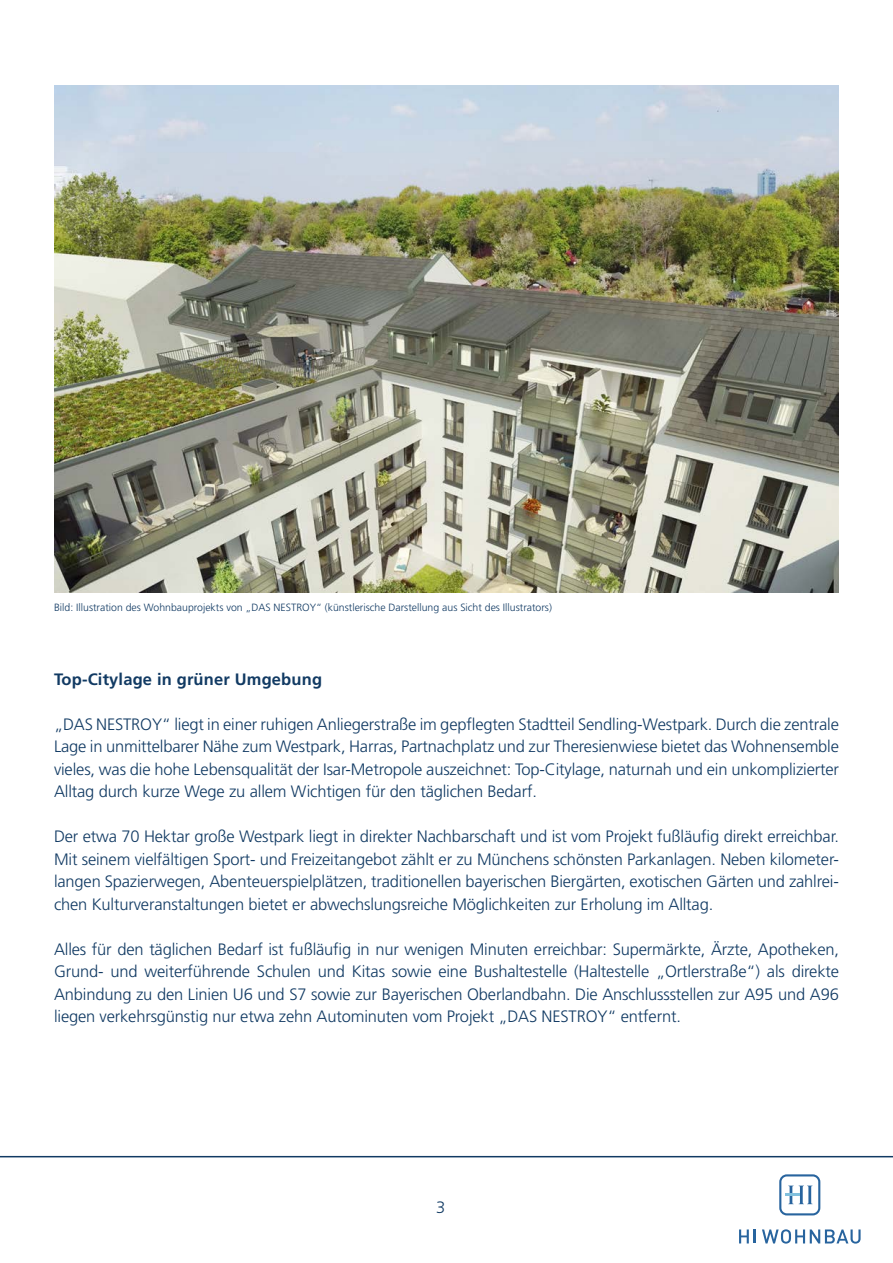
<style>
.page{position:relative;width:893px;height:1263px;background:#fff}
.page>*{position:absolute;margin:0;border:0;box-sizing:border-box;transform-origin:0 0}
.t1{font:300 16.5px/22.5px "Frutiger";letter-spacing:-.01em;color:#113a63;text-align:justify}
.t2{font:700 16.5px "Frutiger";letter-spacing:.01em;color:#113a63}
.t3{font:300 10.5px "Frutiger";color:#113a63}
</style>
<div class="page">
<hr style="left:0;top:1156px;width:893px;height:1px;background:#113a63">
<img style="left:54px;top:85px;width:785px;height:507px">
<svg style="left:762px;top:1229px;width:99px;height:14px"></svg>
<svg style="left:739px;top:1229px;width:16px;height:14px"></svg>
<svg style="left:779px;top:1174px;width:41px;height:41px"></svg>
<hr style="left:786px;top:1193px;width:14px;height:3px;background:#81c0dd">
<p class="t3" style="left:54px;top:601px;width:499px">Bild: Illustration des Wohnbauprojekts von „DAS NESTROY“ (künstlerische Darstellung aus Sicht des Illustrators)</p>
<p class="t2" style="left:54px;top:669px;width:270px">Top-Citylage in grüner Umgebung</p>
<p class="t1" style="left:54px;top:713px;width:786px">„DAS NESTROY“ liegt in einer ruhigen Anliegerstraße im gepflegten Stadtteil Sendling-Westpark. Durch die zentrale Lage in unmittelbarer Nähe zum Westpark, Harras, Partnachplatz und zur Theresienwiese bietet das Wohnensemble vieles, was die hohe Lebensqualität der Isar-Metropole auszeichnet: Top-Citylage, naturnah und ein unkomplizierter Alltag durch kurze Wege zu allem Wichtigen für den täglichen Bedarf.</p>
<p class="t1" style="left:54px;top:825px;width:786px">Der etwa 70 Hektar große Westpark liegt in direkter Nachbarschaft und ist vom Projekt fußläufig direkt erreichbar.<br>Mit seinem vielfältigen Sport- und Freizeitangebot zählt er zu Münchens schönsten Parkanlagen. Neben kilometer&shy;langen Spazierwegen, Abenteuerspielplätzen, traditionellen bayerischen Biergärten, exotischen Gärten und zahlrei&shy;chen Kulturveranstaltungen bietet er abwechslungsreiche Möglichkeiten zur Erholung im Alltag.</p>
<p class="t1" style="left:54px;top:938px;width:786px">Alles für den täglichen Bedarf ist fußläufig in nur wenigen Minuten erreichbar: Supermärkte, Ärzte, Apotheken, Grund- und weiterführende Schulen und Kitas sowie eine Bushaltestelle (Haltestelle „Ortlerstraße“) als direkte Anbindung zu den Linien U6 und S7 sowie zur Bayerischen Oberlandbahn. Die Anschlussstellen zur A95 und A96 liegen verkehrsgünstig nur etwa zehn Autominuten vom Projekt „DAS NESTROY“ entfernt.</p>
<p class="t1" style="left:436px;top:1196px;width:11px">3</p>
</div>
